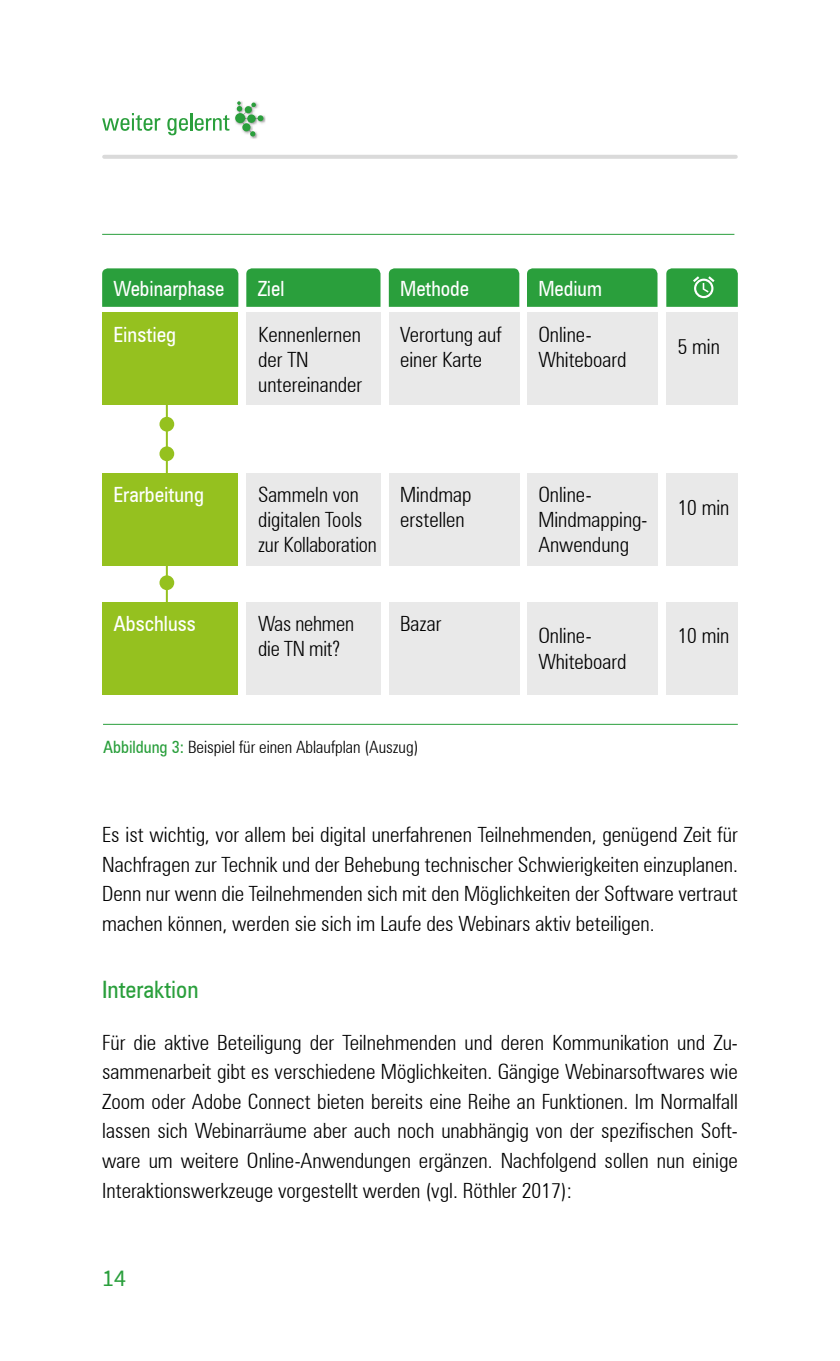
<style>
.page{position:relative;width:840px;height:1361px;background:#fff}
.page>*{position:absolute;margin:0;border:0;box-sizing:border-box;transform-origin:0 0}
.Subline_H4{font:condensed 24px "Zurich BT";color:#2a9f3c}
.t1{font:24px "Source Sans Pro";color:#2a9f3c}
.Fliesstext{font:300 condensed 21px/25.2px "Zurich BT";color:#000}
.t2{font:condensed 21px "Zurich BT";color:#fff}
.Abbildungsunterschri{font:300 condensed 17px "Zurich BT";color:#000}
.s1{font-weight:400;color:#2a9f3c}
</style>
<div class="page">
<hr style="left:104px;top:155px;width:631px;height:4px;background:#dadada">
<svg style="left:102px;top:113px;width:58px;height:18px"></svg>
<svg style="left:167px;top:113px;width:62px;height:22px"></svg>
<img style="left:235px;top:107px;width:30px;height:32px">
<svg style="left:235px;top:113px;width:10px;height:10px"></svg>
<svg style="left:237px;top:101px;width:26px;height:35px"></svg>
<hr style="left:103px;top:724px;width:634px;height:1px;background:#2a9f3c">
<hr style="left:102px;top:234px;width:632px;height:1px;background:#2a9f3c">
<div style="left:159px;top:417px;width:15px;height:14px;background:#95c11f;border-radius:50%"></div>
<div style="left:159px;top:446px;width:15px;height:15px;background:#95c11f;border-radius:50%"></div>
<div style="left:159px;top:575px;width:15px;height:15px;background:#95c11f;border-radius:50%"></div>
<hr style="left:166px;top:392px;width:2px;height:224px;background:#95c11f">
<div style="left:102px;top:268px;width:136px;height:39px;background:#2a9f3c"></div>
<div style="left:246px;top:268px;width:134px;height:39px;background:#2a9f3c"></div>
<div style="left:388px;top:268px;width:131px;height:39px;background:#2a9f3c"></div>
<div style="left:527px;top:268px;width:130px;height:39px;background:#2a9f3c"></div>
<div style="left:102px;top:313px;width:135px;height:92px;background:#95c11f"></div>
<div style="left:102px;top:473px;width:135px;height:92px;background:#95c11f"></div>
<div style="left:102px;top:602px;width:135px;height:92px;background:#95c11f"></div>
<div style="left:247px;top:313px;width:134px;height:92px;background:#e9e9e9"></div>
<div style="left:247px;top:473px;width:134px;height:92px;background:#e9e9e9"></div>
<div style="left:247px;top:602px;width:134px;height:92px;background:#e9e9e9"></div>
<div style="left:388px;top:313px;width:131px;height:92px;background:#e9e9e9"></div>
<div style="left:388px;top:473px;width:131px;height:92px;background:#e9e9e9"></div>
<div style="left:388px;top:602px;width:131px;height:92px;background:#e9e9e9"></div>
<div style="left:526px;top:313px;width:131px;height:92px;background:#e9e9e9"></div>
<div style="left:526px;top:473px;width:131px;height:92px;background:#e9e9e9"></div>
<div style="left:526px;top:602px;width:131px;height:92px;background:#e9e9e9"></div>
<div style="left:666px;top:313px;width:71px;height:92px;background:#e9e9e9"></div>
<div style="left:666px;top:473px;width:71px;height:92px;background:#e9e9e9"></div>
<div style="left:666px;top:602px;width:71px;height:92px;background:#e9e9e9"></div>
<svg style="left:666px;top:268px;width:71px;height:39px;background:#3ba64b"></svg>
<p class="t2" style="left:113px;top:275px;width:112px">Webinarphase</p>
<p class="t2" style="left:257px;top:275px;width:28px">Ziel</p>
<p class="t2" style="left:400px;top:275px;width:70px">Methode</p>
<p class="t2" style="left:538px;top:275px;width:65px">Medium</p>
<p class="t2" style="left:113px;top:321px;width:64px">Einstieg</p>
<p class="Fliesstext" style="left:400px;top:321px;width:103px">Verortung auf einer Karte</p>
<p class="Fliesstext" style="left:538px;top:321px;width:90px">Online-<br>Whiteboard</p>
<p class="Fliesstext" style="left:258px;top:321px;width:105px">Kennenlernen der TN untereinander</p>
<p class="Fliesstext" style="left:677px;top:334px;width:44px">5 min</p>
<p class="t2" style="left:113px;top:482px;width:92px">Erarbeitung</p>
<p class="t2" style="left:113px;top:610px;width:84px">Abschluss</p>
<p class="Fliesstext" style="left:258px;top:482px;width:120px">Sammeln von digitalen Tools zur Kollaboration</p>
<p class="Fliesstext" style="left:258px;top:610px;width:97px">Was nehmen die TN mit?</p>
<p class="Fliesstext" style="left:400px;top:482px;width:73px">Mindmap erstellen</p>
<p class="Fliesstext" style="left:400px;top:610px;width:43px">Bazar</p>
<p class="Abbildungsunterschri" style="left:103px;top:737px;width:317px"><span class="s1">Abbildung 3:</span> Beispiel für einen Ablaufplan (Auszug)</p>
<p class="Fliesstext" style="left:538px;top:482px;width:110px">Online-<br>Mindmapping-<br>Anwendung</p>
<p class="Fliesstext" style="left:538px;top:623px;width:55px">Online-</p>
<p class="Fliesstext" style="left:538px;top:648px;width:90px">Whiteboard</p>
<p class="Fliesstext" style="left:677px;top:494px;width:53px">10 min</p>
<p class="Fliesstext" style="left:677px;top:623px;width:53px">10 min</p>
<p class="Fliesstext" style="left:102px;top:820px;width:637px;line-height:29.6px;text-align:justify">Es ist wichtig, vor allem bei digital unerfahrenen Teilnehmenden, genügend Zeit für Nachfragen zur Technik und der Behebung technischer Schwierigkeiten einzuplanen.<br>Denn nur wenn die Teilnehmenden sich mit den Möglichkeiten der Software vertraut machen können, werden sie sich im Laufe des Webinars aktiv beteiligen.</p>
<p class="Subline_H4" style="left:102px;top:975px;width:98px">Interaktion</p>
<p class="Fliesstext" style="left:102px;top:1027px;width:637px;line-height:29.6px;text-align:justify">Für die aktive Beteiligung der Teilnehmenden und deren Kommunikation und Zu&shy;sammenarbeit gibt es verschiedene Möglichkeiten. Gängige Webinarsoftwares wie Zoom oder Adobe Connect bieten bereits eine Reihe an Funktionen. Im Normalfall lassen sich Webinarräume aber auch noch unabhängig von der spezifischen Soft&shy;ware um weitere Online-Anwendungen ergänzen. Nachfolgend sollen nun einige Interaktionswerkzeuge vorgestellt werden (vgl. Röthler 2017):</p>
<p class="t1" style="left:102px;top:1263px;width:25px">14</p>
</div>
